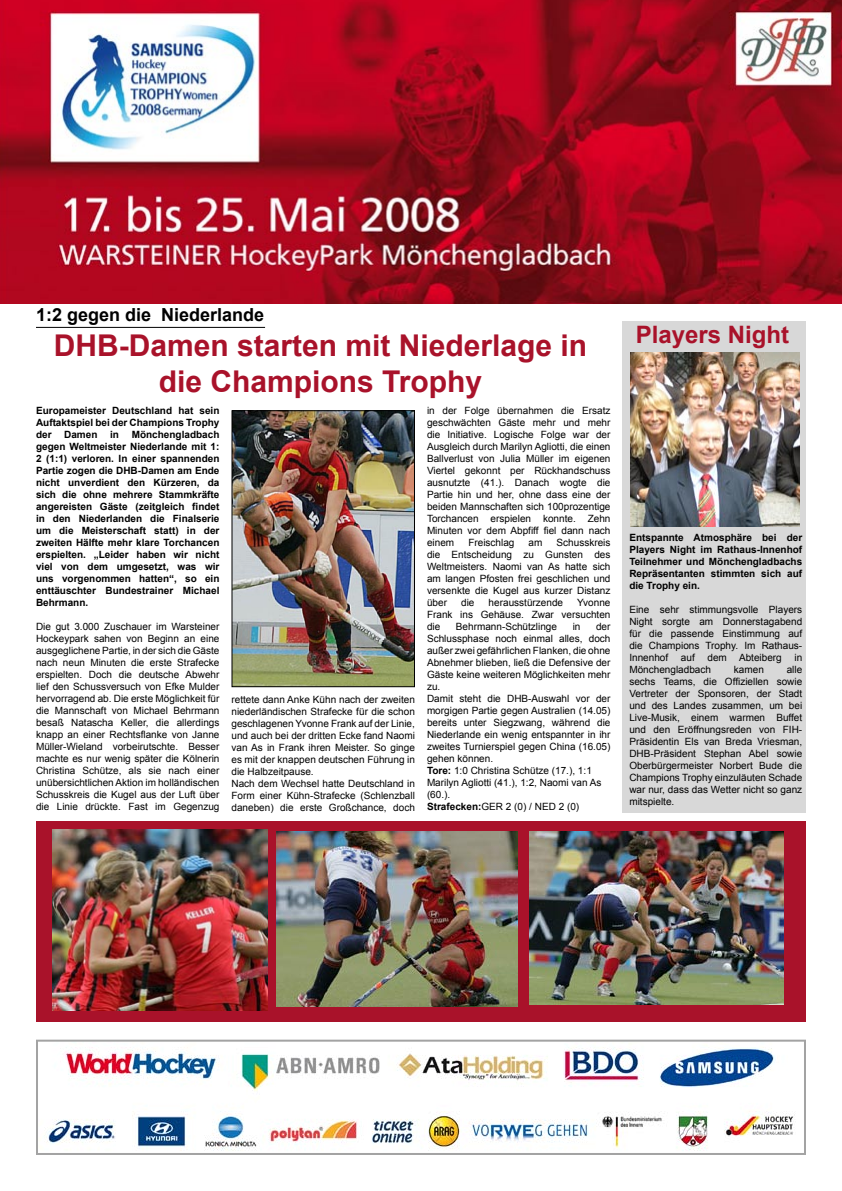
<style>
.page{position:relative;width:842px;height:1191px;background:#fff}
.page>*{position:absolute;margin:0;border:0;box-sizing:border-box;transform-origin:0 0}
.Kopfzeile{font:700 30px/36px "Arial";color:#a9122a;text-align:center}
.t1{font:700 24px "Arial";color:#a9122a}
.Kopfzeile-2{font:700 18px "Arial";color:#000}
.t2{font:10px/12px "Arial";color:#000;text-align:justify}
.t3{font:700 10px/12px "Arial";color:#000;text-align:justify}
.s1{font-weight:700}
</style>
<div class="page">
<img style="left:0;top:0;width:842px;height:303px">
<img style="left:47px;top:1047px;width:748px;height:104px">
<div style="left:36px;top:1039px;width:770px;height:116px;border:2px solid #a3a3a3"></div>
<div style="left:36px;top:821px;width:770px;height:200px;background:#a9122a"></div>
<div style="left:622px;top:321px;width:184px;height:491px;background:#d8d8d8"></div>
<hr style="left:36px;top:327px;width:229px;height:1px;background:#000">
<img style="left:233px;top:412px;width:180px;height:273px">
<div style="left:231px;top:410px;width:184px;height:277px;border:1px solid #000"></div>
<img style="left:53px;top:829px;width:215px;height:181px">
<img style="left:276px;top:831px;width:241px;height:175px">
<img style="left:530px;top:831px;width:253px;height:174px">
<img style="left:630px;top:352px;width:169px;height:174px">
<p class="Kopfzeile-2" style="left:36px;top:303px;width:230px">1:2 gegen die Niederlande</p>
<p class="Kopfzeile" style="left:54px;top:328px;width:535px">DHB-Damen starten mit Niederlage in die Champions Trophy</p>
<p class="t3" style="left:36px;top:405px;width:185px">Europameister Deutschland hat sein Auftaktspiel bei der Champions Trophy der</p>
<p class="t2" style="left:427px;top:404px;width:185px">in der Folge übernahmen die Ersatz geschwächten Gäste mehr und mehr die Initiative. Logische Folge war der Ausgleich durch Marilyn Agliotti, die einen Ballverlust von Julia Müller im eigenen Viertel gekonnt per Rückhandschuss ausnutzte (41.). Danach wogte die Partie hin und her, ohne dass eine der beiden Mannschaften sich 100prozentige Torchancen erspielen konnte. Zehn Minuten vor dem Abpfiff fiel dann nach einem</p>
<p class="t3" style="left:36px;top:429px;width:185px;text-indent:96px">Mönchengladbach gegen Weltmeister Niederlande mit 1:<br>2 (1:1) verloren. In einer spannenden Partie zogen die DHB-Damen am Ende nicht unverdient den Kürzeren, da sich die ohne mehrere Stammkräfte angereisten Gäste (zeitgleich findet in den Niederlanden die Finalserie um die Meisterschaft statt) in der zweiten Hälfte mehr klare Torchancen erspielten. „Leider haben wir nicht viel von dem umgesetzt, was wir uns vorgenommen hatten“, so ein enttäuschter Bundestrainer Michael Behrmann.</p>
<p class="t2" style="left:36px;top:621px;width:185px">Die gut 3.000 Zuschauer im Warsteiner Hockeypark sahen von Beginn an eine ausgeglichene Partie, in der sich die Gäste nach neun Minuten die erste Strafecke erspielten. Doch die deutsche Abwehr lief den Schussversuch von Efke Mulder hervorragend ab. Die erste Möglichkeit für die Mannschaft von Michael Behrmann besaß Natascha Keller, die allerdings knapp an einer Rechtsflanke von Janne Müller-Wieland vorbeirutschte. Besser machte es nur wenig später die Kölnerin Christina Schütze, als sie nach einer unübersichtlichen Aktion im holländischen Schusskreis die Kugel aus der Luft über die Linie drückte. Fast im Gegenzug</p>
<p class="t3" style="left:64px;top:429px;width:35px">Damen</p>
<p class="t3" style="left:110px;top:429px;width:10px">in</p>
<p class="t2" style="left:427px;top:536px;width:185px;text-indent:130px">Schusskreis die Entscheidung zu Gunsten des Weltmeisters. Naomi van As hatte sich am langen Pfosten frei geschlichen und versenkte die Kugel aus kurzer Distanz über</p>
<p class="t2" style="left:468px;top:536px;width:48px">Freischlag</p>
<p class="t2" style="left:529px;top:536px;width:15px">am</p>
<p class="t2" style="left:461px;top:596px;width:15px">die</p>
<p class="t2" style="left:489px;top:596px;width:76px">herausstürzende</p>
<p class="t2" style="left:427px;top:596px;width:185px;text-indent:150px">Yvonne Frank ins Gehäuse. Zwar versuchten die</p>
<p class="t2" style="left:456px;top:620px;width:103px">Behrmann-Schützlinge</p>
<p class="t2" style="left:573px;top:620px;width:9px">in</p>
<p class="t2" style="left:427px;top:620px;width:185px;text-indent:169px">der Schlussphase noch einmal alles, doch außer zwei gefährlichen Flanken, die ohne Abnehmer blieben, ließ die Defensive der Gäste keine weiteren Möglichkeiten mehr zu.</p>
<p class="t2" style="left:427px;top:692px;width:185px">Damit steht die DHB-Auswahl vor der morgigen Partie gegen Australien (14.05) bereits unter Siegzwang, während die Niederlande ein wenig entspannter in ihr zweites Turnierspiel gegen China (16.05) gehen können.</p>
<p class="t2" style="left:427px;top:764px;width:176px;text-align:left"><span class="s1">Tore:</span> 1:0 Christina Schütze (17.), 1:1<br>Marilyn Agliotti (41.), 1:2, Naomi van As (60.).</p>
<p class="t2" style="left:427px;top:800px;width:154px"><span class="s1">Strafecken:</span>GER 2 (0) / NED 2 (0)</p>
<p class="t2" style="left:231px;top:694px;width:185px">rettete dann Anke Kühn nach der zweiten niederländischen Strafecke für die schon geschlagenen Yvonne Frank auf der Linie, und auch bei der dritten Ecke fand Naomi van As in Frank ihren Meister. So ginge es mit der knappen deutschen Führung in die Halbzeitpause.</p>
<p class="t2" style="left:231px;top:778px;width:185px">Nach dem Wechsel hatte Deutschland in Form einer Kühn-Strafecke (Schlenzball daneben) die erste Großchance, doch</p>
<p class="t1" style="left:636px;top:319px;width:155px">Players Night</p>
<p class="t3" style="left:629px;top:531px;width:174px">Entspannte Atmosphäre bei der Players Night im Rathaus-Innenhof Teilnehmer und Mönchengladbachs Repräsentanten stimmten sich auf die Trophy ein.</p>
<p class="t2" style="left:629px;top:603px;width:174px">Eine sehr stimmungsvolle Players Night sorgte am Donnerstagabend für die passende Einstimmung auf die Champions Trophy. Im Rathaus-Innenhof</p>
<p class="t2" style="left:681px;top:651px;width:15px">auf</p>
<p class="t2" style="left:707px;top:651px;width:76px">dem Abteiberg</p>
<p class="t2" style="left:794px;top:651px;width:9px">in</p>
<p class="t2" style="left:629px;top:663px;width:83px">Mönchengladbach</p>
<p class="t2" style="left:734px;top:663px;width:32px">kamen</p>
<p class="t2" style="left:629px;top:663px;width:174px;text-indent:157px">alle sechs Teams, die Offiziellen sowie Vertreter der Sponsoren, der Stadt und des Landes zusammen, um bei Live-Musik, einem warmen Buffet und den Eröffnungsreden von FIH-Präsidentin Els van Breda Vriesman, DHB-Präsident Stephan Abel sowie Oberbürgermeister Norbert Bude die Champions Trophy einzuläuten Schade war nur, dass das Wetter nicht so ganz mitspielte.</p>
</div>
